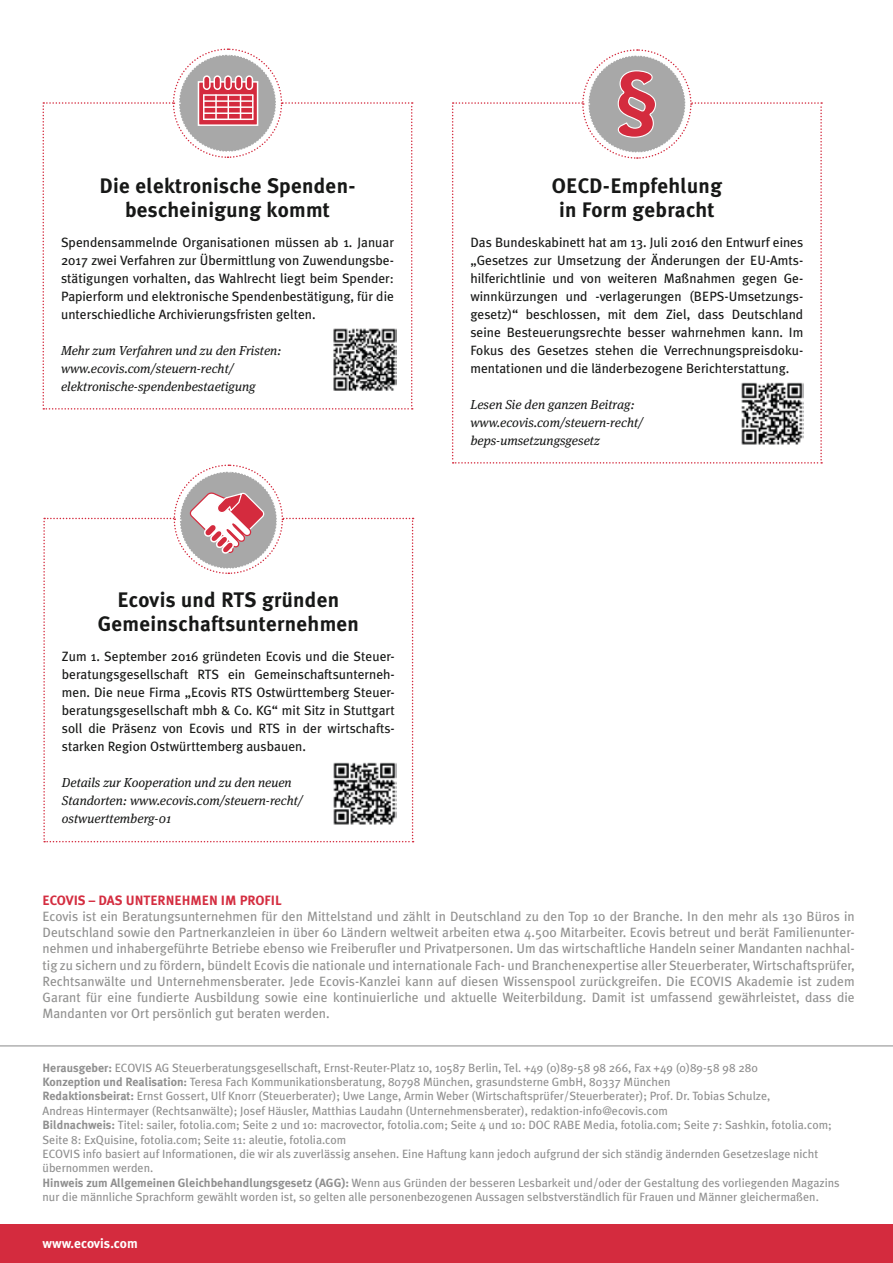
<style>
.page{position:relative;width:893px;height:1263px;background:#fff}
.page>*{position:absolute;margin:0;border:0;box-sizing:border-box;transform-origin:0 0}
.t1{font:700 21px/24px "Meta Plus";letter-spacing:.015em;color:#171817;text-align:center}
.t2{font:13.5px/18px "Meta Plus";color:#171817;text-align:justify}
.t3{font:13.5px/16.2px "Meta Plus";color:#919190;text-align:justify}
.t4{font:700 13.5px "Meta Plus";color:#d42d40}
.t5{font:700 13.5px "Meta Plus";color:#fff}
.t6{font:italic 13.05px/18px "Meta Serif OT";color:#171817}
.t7{font:12px/14.4px "Meta Plus";color:#909090}
.s1{font-weight:700}
</style>
<div class="page">
<div style="left:0;top:1225px;width:893px;height:38px;background:#d42b3e"></div>
<hr style="left:0;top:1045px;width:893px;height:1px;background:#909090">
<svg style="left:43px;top:48px;width:370px;height:362px"></svg>
<hr style="left:252px;top:95px;width:2px;height:24px;background:#fff">
<img style="left:333px;top:327px;width:63px;height:64px">
<svg style="left:452px;top:49px;width:370px;height:415px"></svg>
<svg style="left:43px;top:464px;width:371px;height:378px"></svg>
<h1 class="t1" style="left:100px;top:174px;width:257px">Die elektronische Spenden&shy;bescheinigung kommt</h1>
<p class="t2" style="left:61px;top:233px;width:334px">Spendensammelnde Organisationen müssen ab 1. Januar 2017 zwei Verfahren zur Übermittlung von Zuwendungsbe&shy;stätigungen vorhalten, das Wahlrecht liegt beim Spender:<br>Papierform und elektronische Spendenbestätigung, für die unterschiedliche Archivierungsfristen gelten.</p>
<p class="t6" style="left:61px;top:341px;width:222px">Mehr zum Verfahren und zu den Fristen: www.ecovis.com/steuern-recht/ elektronische-spendenbestaetigung</p>
<h1 class="t1" style="left:98px;top:588px;width:263px">Ecovis und RTS gründen<br>Gemeinschaftsunternehmen</h1>
<p class="t2" style="left:62px;top:647px;width:334px">Zum 1. September 2016 gründeten Ecovis und die Steuer&shy;beratungsgesellschaft RTS ein Gemeinschaftsunterneh&shy;men. Die neue Firma „Ecovis RTS Ostwürttemberg Steuer&shy;beratungsgesellschaft mbh &amp; Co. KG“ mit Sitz in Stuttgart soll die Präsenz von Ecovis und RTS in der wirtschafts&shy;starken Region Ostwürttemberg ausbauen.</p>
<p class="t6" style="left:62px;top:773px;width:243px">Details zur Kooperation und zu den neuen<br>Standorten: www.ecovis.com/steuern-recht/ ostwuerttemberg-01</p>
<h1 class="t1" style="left:552px;top:174px;width:172px">OECD-Empfehlung in Form gebracht</h1>
<p class="t2" style="left:470px;top:233px;width:334px">Das Bundeskabinett hat am 13. Juli 2016 den Entwurf eines „Gesetzes zur Umsetzung der Änderungen der EU-Amts&shy;hilferichtlinie und von weiteren Maßnahmen gegen Ge&shy;winnkürzungen und -verlagerungen (BEPS-Umsetzungs&shy;gesetz)“ beschlossen, mit dem Ziel, dass Deutschland seine Besteuerungsrechte besser wahrnehmen kann. Im Fokus des Gesetzes stehen die Verrechnungspreisdoku&shy;mentationen und die länderbezogene Berichterstattung.</p>
<p class="t6" style="left:470px;top:395px;width:174px">Lesen Sie den ganzen Beitrag: www.ecovis.com/steuern-recht/ beps-umsetzungsgesetz</p>
<p class="t4" style="left:43px;top:892px;width:241px">ECOVIS – DAS UNTERNEHMEN IM PROFIL</p>
<p class="t3" style="left:43px;top:908px;width:814px">Ecovis ist ein Beratungsunternehmen für den Mittelstand und zählt in Deutschland zu den Top 10 der Branche. In den mehr als 130 Büros in Deutschland sowie den Partnerkanzleien in über 60 Ländern weltweit arbeiten etwa 4.500 Mitarbeiter. Ecovis betreut und berät Familienunter&shy;nehmen und inhabergeführte Betriebe ebenso wie Freiberufler und Privatpersonen. Um das wirtschaftliche Handeln seiner Mandanten nachhal&shy;tig zu sichern und zu fördern, bündelt Ecovis die nationale und internationale Fach- und Branchenexpertise aller Steuerberater, Wirtschaftsprüfer, Rechtsanwälte und Unternehmensberater. Jede Ecovis-Kanzlei kann auf diesen Wissenspool zurückgreifen. Die ECOVIS Akademie ist zudem Garant für eine fundierte Ausbildung sowie eine kontinuierliche und aktuelle Weiterbildung. Damit ist umfassend gewährleistet, dass die Mandanten vor Ort persönlich gut beraten werden.</p>
<p class="t7" style="left:43px;top:1060px;width:799px"><span class="s1">Herausgeber:</span> ECOVIS AG Steuerberatungsgesellschaft, Ernst-Reuter-Platz 10, 10587 Berlin, Tel. +49 (0)89-58 98 266, Fax +49 (0)89-58 98 280<br><span class="s1">Konzeption und Realisation:</span> Teresa Fach Kommunikationsberatung, 80798 München, grasundsterne GmbH, 80337 München<br><span class="s1">Redaktionsbeirat:</span> Ernst Gossert, Ulf Knorr (Steuerberater); Uwe Lange, Armin Weber (Wirtschaftsprüfer/Steuerberater); Prof. Dr. Tobias Schulze,<br>Andreas Hintermayer (Rechtsanwälte); Josef Häusler, Matthias Laudahn (Unternehmensberater), redaktion-info@ecovis.com<br><span class="s1">Bildnachweis:</span> Titel: sailer, fotolia.com; Seite 2 und 10: macrovector, fotolia.com; Seite 4 und 10: DOC RABE Media, fotolia.com; Seite 7: Sashkin, fotolia.com; Seite 8: ExQuisine, fotolia.com; Seite 11: aleutie, fotolia.com<br>ECOVIS info basiert auf Informationen, die wir als zuverlässig ansehen. Eine Haftung kann jedoch aufgrund der sich ständig ändernden Gesetzeslage nicht übernommen werden.<br><span class="s1">Hinweis zum Allgemeinen Gleichbehandlungsgesetz (AGG):</span> Wenn aus Gründen der besseren Lesbarkeit und/oder der Gestaltung des vorliegenden Magazins nur die männliche Sprachform gewählt worden ist, so gelten alle personenbezogenen Aussagen selbstverständlich für Frauen und Männer gleichermaßen.</p>
<p class="t5" style="left:43px;top:1235px;width:97px">www.ecovis.com</p>
</div>
